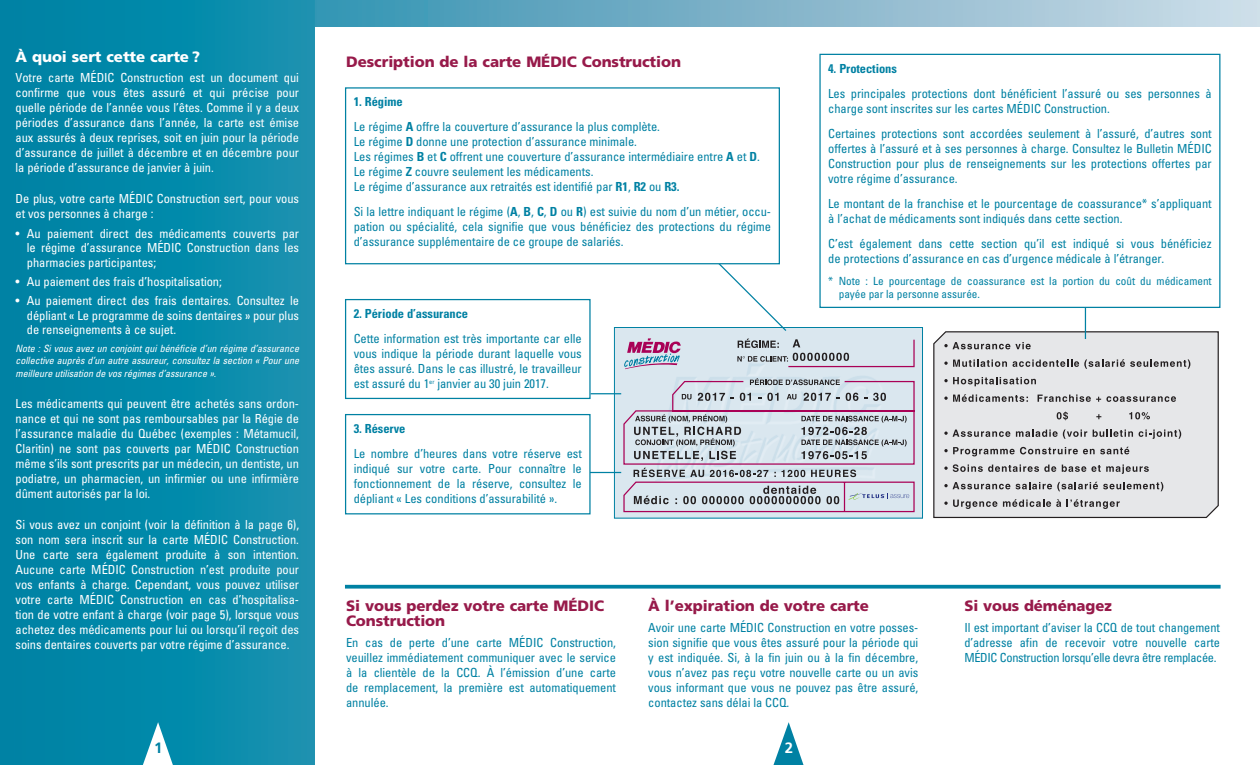
<style>
.page{position:relative;width:1260px;height:765px;background:#fff}
.page>*{position:absolute;margin:0;border:0;box-sizing:border-box;transform-origin:0 0}
.t1{font:900 15px/15px "Frutiger";letter-spacing:-.005em;color:#971a4a}
.t2{font:900 15px "Frutiger";letter-spacing:-.005em;color:#fff}
.t3{font:700 15px "Frutiger";color:#0081a3}
.t4{font:700 15px "Frutiger";color:#fff}
.t5{font:condensed 12.5px/15px "Univers";letter-spacing:-.005em;color:#0081a3;text-align:justify}
.t6{font:condensed 12.5px/15px "Univers";letter-spacing:-.005em;color:#fff;text-align:justify}
.t7{font:700 condensed 12.5px "Univers";letter-spacing:-.005em;color:#0081a3}
.t8{font:condensed 11.25px/12.5px "Univers";letter-spacing:-.005em;color:#0081a3}
.t9{font:italic condensed 10px/12.5px "Univers";letter-spacing:-.005em;color:#fff;text-align:justify}
.s1{font-weight:700}
</style>
<div class="page">
<svg style="left:623px;top:338px;width:292px;height:175px;background:#d5d5e3"></svg>
<svg style="left:750px;top:378px;width:90px;height:7px"></svg>
<svg style="left:787px;top:394px;width:9px;height:6px"></svg>
<svg style="left:682px;top:394px;width:10px;height:6px"></svg>
<svg style="left:624px;top:338px;width:57px;height:31px;background:#b7a0bf"></svg>
<svg style="left:737px;top:339px;width:112px;height:23px;background:#b4bdc4"></svg>
<svg style="left:683px;top:496px;width:13px;height:8px"></svg>
<svg style="left:702px;top:496px;width:42px;height:8px"></svg>
<svg style="left:827px;top:496px;width:12px;height:8px"></svg>
<svg style="left:750px;top:486px;width:71px;height:18px"></svg>
<svg style="left:634px;top:468px;width:70px;height:9px"></svg>
<svg style="left:710px;top:470px;width:58px;height:7px"></svg>
<svg style="left:774px;top:470px;width:31px;height:7px"></svg>
<svg style="left:811px;top:470px;width:45px;height:7px"></svg>
<svg style="left:634px;top:496px;width:35px;height:8px"></svg>
<svg style="left:675px;top:498px;width:2px;height:6px"></svg>
<svg style="left:698px;top:393px;width:27px;height:8px"></svg>
<svg style="left:740px;top:393px;width:11px;height:8px"></svg>
<svg style="left:767px;top:393px;width:12px;height:8px"></svg>
<svg style="left:634px;top:414px;width:107px;height:47px;background:#aeb7be"></svg>
<svg style="left:801px;top:416px;width:106px;height:43px;background:#b3bdc4"></svg>
<svg style="left:804px;top:393px;width:27px;height:8px"></svg>
<svg style="left:846px;top:393px;width:12px;height:8px"></svg>
<svg style="left:873px;top:393px;width:13px;height:8px"></svg>
<svg style="left:848px;top:493px;width:61px;height:7px"></svg>
<div style="left:614px;top:327px;width:309px;height:191px;border:1px solid #0081a3"></div>
<div style="left:933px;top:331px;width:286px;height:187px;background:#e6e7e9"></div>
<svg style="left:944px;top:342px;width:87px;height:7px"></svg>
<svg style="left:944px;top:360px;width:63px;height:7px"></svg>
<svg style="left:1013px;top:359px;width:177px;height:10px;background:#b0b0b2"></svg>
<svg style="left:944px;top:377px;width:92px;height:9px"></svg>
<svg style="left:944px;top:394px;width:84px;height:8px"></svg>
<svg style="left:1038px;top:395px;width:138px;height:7px"></svg>
<svg style="left:1057px;top:412px;width:11px;height:8px"></svg>
<svg style="left:1096px;top:414px;width:5px;height:5px"></svg>
<svg style="left:1129px;top:412px;width:21px;height:7px"></svg>
<svg style="left:944px;top:430px;width:66px;height:7px"></svg>
<svg style="left:1016px;top:429px;width:71px;height:10px"></svg>
<svg style="left:1093px;top:430px;width:40px;height:7px"></svg>
<svg style="left:1139px;top:429px;width:42px;height:10px"></svg>
<svg style="left:944px;top:447px;width:185px;height:9px;background:#b1b1b2"></svg>
<svg style="left:944px;top:464px;width:112px;height:8px"></svg>
<svg style="left:1062px;top:465px;width:87px;height:9px"></svg>
<svg style="left:944px;top:482px;width:66px;height:7px"></svg>
<svg style="left:1016px;top:482px;width:147px;height:9px"></svg>
<svg style="left:944px;top:500px;width:53px;height:9px"></svg>
<svg style="left:1003px;top:499px;width:58px;height:8px"></svg>
<svg style="left:1067px;top:499px;width:53px;height:10px"></svg>
<hr style="left:590px;top:472px;width:31px;height:1px;background:#0081a3">
<div style="left:243px;top:0;width:1017px;height:27px;background:linear-gradient(to right,#2b8dad,#d1dce7)"></div>
<div style="left:0;top:0;width:315px;height:765px;background:linear-gradient(to right,#0081a3,#1592b0)"></div>
<div style="left:345px;top:299px;width:246px;height:100px;border:1px solid #0081a3"></div>
<hr style="left:1085px;top:278px;width:1px;height:61px;background:#0081a3">
<svg style="left:713px;top:264px;width:75px;height:68px"></svg>
<svg style="left:773px;top:722px;width:31px;height:43px"></svg>
<svg style="left:143px;top:722px;width:30px;height:43px"></svg>
<svg style="left:345px;top:585px;width:876px;height:4px;background:#1a8eac"></svg>
<div style="left:345px;top:414px;width:246px;height:100px;border:1px solid #0081a3"></div>
<hr style="left:591px;top:393px;width:30px;height:1px;background:#0081a3">
<div style="left:819px;top:54px;width:401px;height:254px;border:1px solid #0081a3"></div>
<div style="left:345px;top:87px;width:435px;height:177px;border:1px solid #0081a3"></div>
<p class="t2" style="left:16px;top:48px;width:186px">À quoi sert cette carte ?</p>
<p class="t6" style="left:16px;top:70px;width:285px">Votre carte MÉDIC Construction est un document qui confirme que vous êtes assuré et qui précise pour quelle période de l’année vous l’êtes. Comme il y a deux périodes d’assurance dans l’année, la carte est émise aux assurés à deux reprises, soit en juin pour la période d’assurance de juillet à décembre et en décembre pour la période d’assurance de janvier à juin.</p>
<p class="t6" style="left:16px;top:191px;width:285px">De plus, votre carte MÉDIC Construction sert, pour vous et vos personnes à charge :</p>
<p class="t6" style="left:27px;top:226px;width:274px;line-height:14.4px;text-indent:-11px">• Au paiement direct des médicaments couverts par le régime d’assurance MÉDIC Construction dans les pharmacies participantes;</p>
<p class="t6" style="left:16px;top:274px;width:208px">• Au paiement des frais d’hospitalisation;</p>
<p class="t6" style="left:27px;top:293px;width:274px;line-height:14.4px;text-indent:-11px">• Au paiement direct des frais dentaires. Consultez le dépliant « Le programme de soins dentaires » pour plus de renseignements à ce sujet.</p>
<p class="t9" style="left:16px;top:342px;width:285px">Note : Si vous avez un conjoint qui bénéficie d’un régime d’assurance collective auprès d’un autre assureur, consultez la section « Pour une meilleure utilisation de vos régimes d’assurance ».</p>
<p class="t6" style="left:16px;top:396px;width:285px">Les médicaments qui peuvent être achetés sans ordon&shy;nance et qui ne sont pas remboursables par la Régie de l’assurance maladie du Québec (exemples : Métamucil, Claritin) ne sont pas couverts par MÉDIC Construction même s’ils sont prescrits par un médecin, un dentiste, un podiatre, un pharmacien, un infirmier ou une infirmière dûment autorisés par la loi.</p>
<p class="t6" style="left:16px;top:517px;width:285px">Si vous avez un conjoint (voir la définition à la page 6), son nom sera inscrit sur la carte MÉDIC Construction.<br>Une carte sera également produite à son intention.<br>Aucune carte MÉDIC Construction n’est produite pour vos enfants à charge. Cependant, vous pouvez utiliser votre carte MÉDIC Construction en cas d’hospitalisa&shy;tion de votre enfant à charge (voir page 5), lorsque vous achetez des médicaments pour lui ou lorsqu’il reçoit des soins dentaires couverts par votre régime d’assurance.</p>
<p class="t1" style="left:346px;top:54px;width:336px">Description de la carte MÉDIC Construction</p>
<p class="t5" style="left:354px;top:89px;width:308px;line-height:25px"><span class="s1">1. Régime<br></span>Le régime <span class="s1">A</span> offre la couverture d’assurance la plus complète.</p>
<p class="t5" style="left:354px;top:134px;width:408px;text-align:left">Le régime <span class="s1">D</span> donne une protection d’assurance minimale.<br>Les régimes <span class="s1">B</span> et <span class="s1">C</span> offrent une couverture d’assurance intermédiaire entre <span class="s1">A</span> et <span class="s1">D</span>.<br>Le régime <span class="s1">Z</span> couvre seulement les médicaments.<br>Le régime d’assurance aux retraités est identifié par <span class="s1">R1</span>, <span class="s1">R2</span> ou <span class="s1">R3.</span></p>
<p class="t5" style="left:354px;top:204px;width:419px">Si la lettre indiquant le régime (<span class="s1">A</span>, <span class="s1">B</span>, <span class="s1">C</span>, <span class="s1">D</span> ou <span class="s1">R</span>) est suivie du nom d’un métier, occu&shy;pation ou spécialité, cela signifie que vous bénéficiez des protections du régime d’assurance supplémentaire de ce groupe de salariés.</p>
<p class="t7" style="left:354px;top:306px;width:116px">2. Période d’assurance</p>
<p class="t5" style="left:354px;top:331px;width:230px">Cette information est très importante car elle vous indique la période durant laquelle vous êtes assuré. Dans le cas illustré, le travailleur est assuré du 1<sup>er</sup> janvier au 30 juin 2017.</p>
<p class="t7" style="left:354px;top:421px;width:53px">3. Réserve</p>
<p class="t5" style="left:354px;top:446px;width:230px">Le nombre d’heures dans votre réserve est indiqué sur votre carte. Pour connaître le fonctionnement de la réserve, consultez le dépliant « Les conditions d’assurabilité ».</p>
<p class="t7" style="left:828px;top:61px;width:70px">4. Protections</p>
<p class="t5" style="left:828px;top:85px;width:385px">Les principales protections dont bénéficient l’assuré ou ses personnes à charge sont inscrites sur les cartes MÉDIC Construction.</p>
<p class="t5" style="left:828px;top:125px;width:385px">Certaines protections sont accordées seulement à l’assuré, d’autres sont offertes à l’assuré et à ses personnes à charge. Consultez le Bulletin MÉDIC Construction pour plus de renseignements sur les protections offertes par votre régime d’assurance.</p>
<p class="t5" style="left:828px;top:195px;width:385px">Le montant de la franchise et le pourcentage de coassurance* s’appliquant à l’achat de médicaments sont indiqués dans cette section.</p>
<p class="t5" style="left:828px;top:235px;width:385px">C’est également dans cette section qu’il est indiqué si vous bénéficiez de protections d’assurance en cas d’urgence médicale à l’étranger.</p>
<p class="t8" style="left:839px;top:275px;width:374px;text-indent:-11px">* Note : Le pourcentage de coassurance est la portion du coût du médicament payée par la personne assurée.</p>
<p class="t1" style="left:346px;top:598px;width:260px">Si vous perdez votre carte MÉDIC<br>Construction</p>
<p class="t5" style="left:346px;top:634px;width:272px">En cas de perte d’une carte MÉDIC Construction, veuillez immédiatement communiquer avec le service à la clientèle de la CCQ. À l’émission d’une carte de remplacement, la première est automatiquement annulée.</p>
<p class="t1" style="left:648px;top:598px;width:222px">À l’expiration de votre carte</p>
<p class="t5" style="left:648px;top:619px;width:272px">Avoir une carte MÉDIC Construction en votre posses&shy;sion signifie que vous êtes assuré pour la période qui y est indiquée. Si, à la fin juin ou à la fin décembre, vous n’avez pas reçu votre nouvelle carte ou un avis vous informant que vous ne pouvez pas être assuré, contactez sans délai la CCQ.</p>
<p class="t1" style="left:964px;top:598px;width:149px">Si vous déménagez</p>
<p class="t5" style="left:964px;top:619px;width:257px">Il est important d’aviser la CCQ de tout changement d’adresse afin de recevoir votre nouvelle carte MÉDIC Construction lorsqu’elle devra être remplacée.</p>
<p class="t3" style="left:154px;top:739px;width:10px">1</p>
<p class="t4" style="left:785px;top:739px;width:10px">2</p>
</div>
